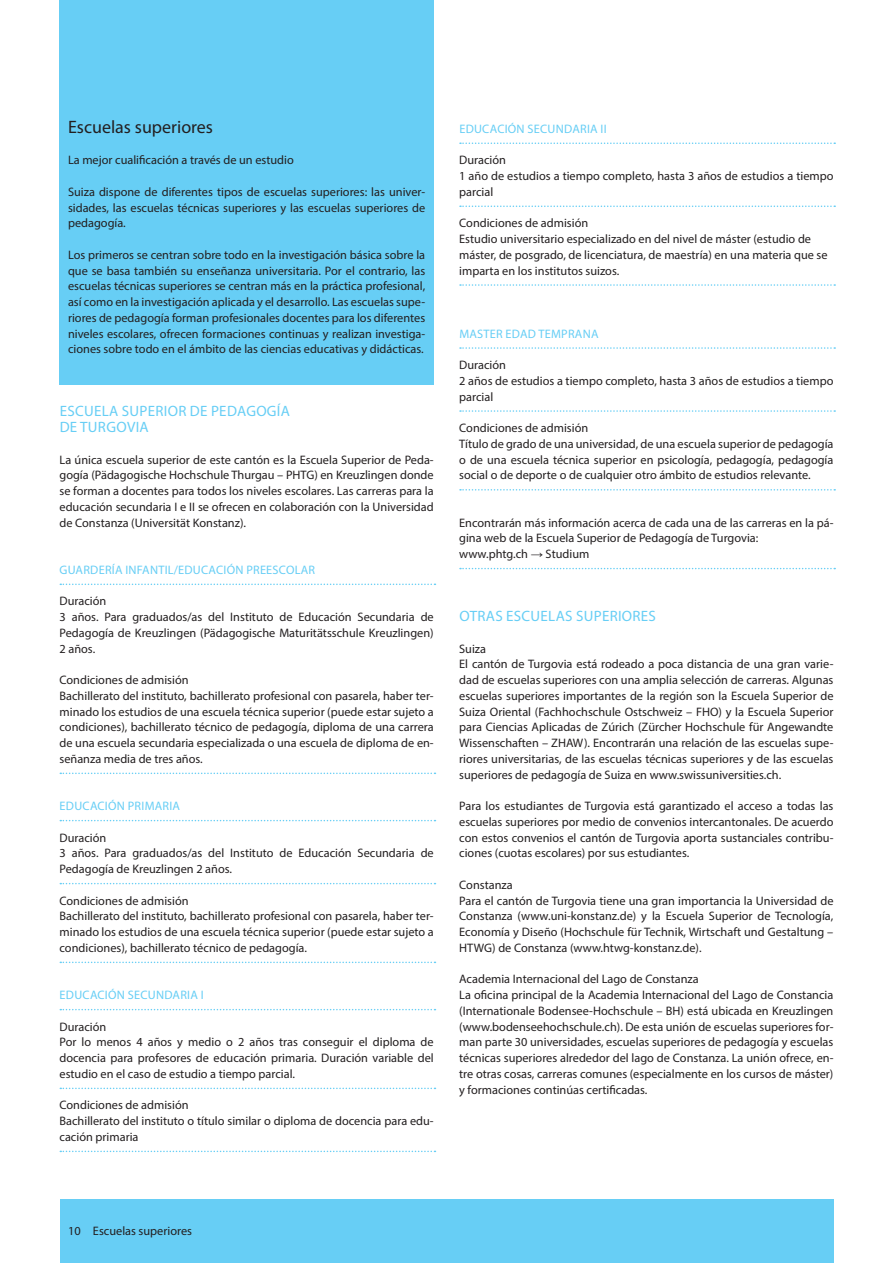
<style>
.page{position:relative;width:893px;height:1263px;background:#fff}
.page>*{position:absolute;margin:0;border:0;box-sizing:border-box;transform-origin:0 0}
.Titel{font:18px "Myriad Pro";color:#231f20}
.Zwischentitel_10pt{font:15px "Myriad Pro";letter-spacing:.02em;color:#67cef5}
.GS__Blocksatz{font:12.3px/15.8px "Myriad Pro";color:#231f20;text-align:justify}
.Lead__light{font:12.3px/15.8px "Myriad Pro";color:#231f20;text-align:justify}
.GS_bold__Linksbündig{font:12.3px/15.8px "Myriad Pro";color:#231f20}
.Zwischentitel_8_2pt{font:12.3px "Myriad Pro";letter-spacing:.02em;color:#67cef5}
.Lead__bold{font:12.3px "Myriad Pro";color:#231f20}
.Pagina{font:12.3px "Myriad Pro";color:#231f20}
.s1{font-family:"Arial"}
</style>
<div class="page">
<div style="left:60px;top:1199px;width:773px;height:64px;background:#67cef5"></div>
<div style="left:60px;top:0;width:374px;height:385px;background:#67cef5"></div>
<svg style="left:60px;top:584px;width:375px;height:1px"></svg>
<svg style="left:60px;top:773px;width:375px;height:1px"></svg>
<svg style="left:60px;top:820px;width:375px;height:1px"></svg>
<svg style="left:60px;top:883px;width:375px;height:1px"></svg>
<svg style="left:60px;top:962px;width:375px;height:1px"></svg>
<svg style="left:60px;top:1009px;width:375px;height:1px"></svg>
<svg style="left:60px;top:1088px;width:375px;height:1px"></svg>
<svg style="left:60px;top:1151px;width:375px;height:1px"></svg>
<svg style="left:460px;top:143px;width:375px;height:1px"></svg>
<svg style="left:460px;top:206px;width:375px;height:1px"></svg>
<svg style="left:460px;top:284px;width:375px;height:2px"></svg>
<svg style="left:460px;top:347px;width:375px;height:2px"></svg>
<svg style="left:460px;top:410px;width:375px;height:2px"></svg>
<svg style="left:460px;top:489px;width:375px;height:2px"></svg>
<svg style="left:460px;top:568px;width:375px;height:1px"></svg>
<p class="Titel" style="left:68px;top:116px;width:147px">Escuelas superiores</p>
<p class="Lead__bold" style="left:68px;top:153px;width:227px">La mejor cualificación a través de un estudio</p>
<p class="Lead__light" style="left:68px;top:184px;width:359px">Suiza dispone de diferentes tipos de escuelas superiores: las univer&shy;sidades, las escuelas técnicas superiores y las escuelas superiores de pedagogía.</p>
<p class="Lead__light" style="left:68px;top:247px;width:359px">Los primeros se centran sobre todo en la investigación básica sobre la que se basa también su enseñanza universitaria. Por el contrario, las escuelas técnicas superiores se centran más en la práctica profesional, así como en la investigación aplicada y el desarrollo. Las escuelas supe&shy;riores de pedagogía forman profesionales docentes para los diferentes niveles escolares, ofrecen formaciones continuas y realizan investiga&shy;ciones sobre todo en el ámbito de las ciencias educativas y didácticas.</p>
<p class="Zwischentitel_10pt" style="left:60px;top:402px;width:232px">ESCUELA SUPERIOR DE PEDAGOGÍA</p>
<p class="Zwischentitel_10pt" style="left:60px;top:418px;width:91px">DE TURGOVIA</p>
<p class="GS__Blocksatz" style="left:60px;top:451px;width:376px">La única escuela superior de este cantón es la Escuela Superior de Peda&shy;gogía (Pädagogische Hochschule Thurgau – PHTG) en Kreuzlingen donde se forman a docentes para todos los niveles escolares. Las carreras para la educación secundaria I e II se ofrecen en colaboración con la Universidad de Constanza (Universität Konstanz).</p>
<p class="Zwischentitel_8_2pt" style="left:60px;top:562px;width:257px">GUARDERÍA INFANTIL/EDUCACIÓN PREESCOLAR</p>
<p class="GS_bold__Linksbündig" style="left:60px;top:593px;width:48px">Duración</p>
<p class="GS__Blocksatz" style="left:60px;top:609px;width:376px">3 años. Para graduados/as del Instituto de Educación Secundaria de Pedagogía de Kreuzlingen (Pädagogische Maturitätsschule Kreuzlingen)<br>2 años.</p>
<p class="GS_bold__Linksbündig" style="left:60px;top:672px;width:131px">Condiciones de admisión</p>
<p class="GS__Blocksatz" style="left:60px;top:688px;width:376px">Bachillerato del instituto, bachillerato profesional con pasarela, haber ter&shy;minado los estudios de una escuela técnica superior (puede estar sujeto a condiciones), bachillerato técnico de pedagogía, diploma de una carrera de una escuela secundaria especializada o una escuela de diploma de en&shy;señanza media de tres años.</p>
<p class="Zwischentitel_8_2pt" style="left:60px;top:798px;width:122px">EDUCACIÓN PRIMARIA</p>
<p class="GS_bold__Linksbündig" style="left:60px;top:829px;width:48px">Duración</p>
<p class="GS__Blocksatz" style="left:60px;top:845px;width:376px">3 años. Para graduados/as del Instituto de Educación Secundaria de<br>Pedagogía de Kreuzlingen 2 años.</p>
<p class="GS_bold__Linksbündig" style="left:60px;top:892px;width:131px">Condiciones de admisión</p>
<p class="GS__Blocksatz" style="left:60px;top:908px;width:376px">Bachillerato del instituto, bachillerato profesional con pasarela, haber ter&shy;minado los estudios de una escuela técnica superior (puede estar sujeto a condiciones), bachillerato técnico de pedagogía.</p>
<p class="Zwischentitel_8_2pt" style="left:60px;top:987px;width:146px">EDUCACIÓN SECUNDARIA I</p>
<p class="GS_bold__Linksbündig" style="left:60px;top:1018px;width:48px">Duración</p>
<p class="GS__Blocksatz" style="left:60px;top:1034px;width:376px">Por lo menos 4 años y medio o 2 años tras conseguir el diploma de docencia para profesores de educación primaria. Duración variable del estudio en el caso de estudio a tiempo parcial.</p>
<p class="GS_bold__Linksbündig" style="left:60px;top:1097px;width:131px">Condiciones de admisión</p>
<p class="GS__Blocksatz" style="left:60px;top:1113px;width:376px">Bachillerato del instituto o título similar o diploma de docencia para edu&shy;cación primaria</p>
<p class="Zwischentitel_8_2pt" style="left:459px;top:121px;width:149px">EDUCACIÓN SECUNDARIA II</p>
<p class="GS_bold__Linksbündig" style="left:459px;top:152px;width:48px">Duración</p>
<p class="GS__Blocksatz" style="left:459px;top:168px;width:376px">1 año de estudios a tiempo completo, hasta 3 años de estudios a tiempo parcial</p>
<p class="GS_bold__Linksbündig" style="left:459px;top:215px;width:131px">Condiciones de admisión</p>
<p class="GS_bold__Linksbündig" style="left:459px;top:231px;width:370px">Estudio universitario especializado en del nivel de máster (estudio de máster, de posgrado, de licenciatura, de maestría) en una materia que se imparta en los institutos suizos.</p>
<p class="Zwischentitel_8_2pt" style="left:459px;top:326px;width:141px">MASTER EDAD TEMPRANA</p>
<p class="GS_bold__Linksbündig" style="left:459px;top:357px;width:48px">Duración</p>
<p class="GS__Blocksatz" style="left:459px;top:373px;width:376px">2 años de estudios a tiempo completo, hasta 3 años de estudios a tiempo parcial</p>
<p class="GS_bold__Linksbündig" style="left:459px;top:420px;width:131px">Condiciones de admisión</p>
<p class="GS__Blocksatz" style="left:459px;top:436px;width:376px">Título de grado de una universidad, de una escuela superior de pedagogía o de una escuela técnica superior en psicología, pedagogía, pedagogía social o de deporte o de cualquier otro ámbito de estudios relevante.</p>
<p class="GS__Blocksatz" style="left:459px;top:514px;width:376px">Encontrarán más información acerca de cada una de las carreras en la pá&shy;gina web de la Escuela Superior de Pedagogía de Turgovia:</p>
<p class="GS__Blocksatz" style="left:459px;top:546px;width:132px">www.phtg.ch <span class="s1">→</span> Studium</p>
<p class="Zwischentitel_10pt" style="left:459px;top:607px;width:198px">OTRAS ESCUELAS SUPERIORES</p>
<p class="GS_bold__Linksbündig" style="left:459px;top:640px;width:28px">Suiza</p>
<p class="GS__Blocksatz" style="left:459px;top:656px;width:376px">El cantón de Turgovia está rodeado a poca distancia de una gran varie&shy;dad de escuelas superiores con una amplia selección de carreras. Algunas escuelas superiores importantes de la región son la Escuela Superior de Suiza Oriental (Fachhochschule Ostschweiz – FHO) y la Escuela Superior para Ciencias Aplicadas de Zúrich (Zürcher Hochschule für Angewandte Wissenschaften – ZHAW). Encontrarán una relación de las escuelas supe&shy;riores universitarias, de las escuelas técnicas superiores y de las escuelas superiores de pedagogía de Suiza en www.swissuniversities.ch.</p>
<p class="GS__Blocksatz" style="left:459px;top:798px;width:376px">Para los estudiantes de Turgovia está garantizado el acceso a todas las escuelas superiores por medio de convenios intercantonales. De acuerdo con estos convenios el cantón de Turgovia aporta sustanciales contribu&shy;ciones (cuotas escolares) por sus estudiantes.</p>
<p class="GS_bold__Linksbündig" style="left:459px;top:877px;width:55px">Constanza</p>
<p class="GS__Blocksatz" style="left:459px;top:892px;width:376px">Para el cantón de Turgovia tiene una gran importancia la Universidad de Constanza (www.uni-konstanz.de) y la Escuela Superior de Tecnología, Economía y Diseño (Hochschule für Technik, Wirtschaft und Gestaltung – HTWG) de Constanza (www.htwg-konstanz.de).</p>
<p class="GS_bold__Linksbündig" style="left:459px;top:971px;width:241px">Academia Internacional del Lago de Constanza</p>
<p class="GS__Blocksatz" style="left:459px;top:987px;width:376px">La oficina principal de la Academia Internacional del Lago de Constancia (Internationale Bodensee-Hochschule – BH) está ubicada en Kreuzlingen (www.bodenseehochschule.ch). De esta unión de escuelas superiores for&shy;man parte 30 universidades, escuelas superiores de pedagogía y escuelas técnicas superiores alrededor del lago de Constanza. La unión ofrece, en&shy;tre otras cosas, carreras comunes (especialmente en los cursos de máster) y formaciones continúas certificadas.</p>
<p class="Pagina" style="left:68px;top:1224px;width:126px">10 Escuelas superiores</p>
</div>
